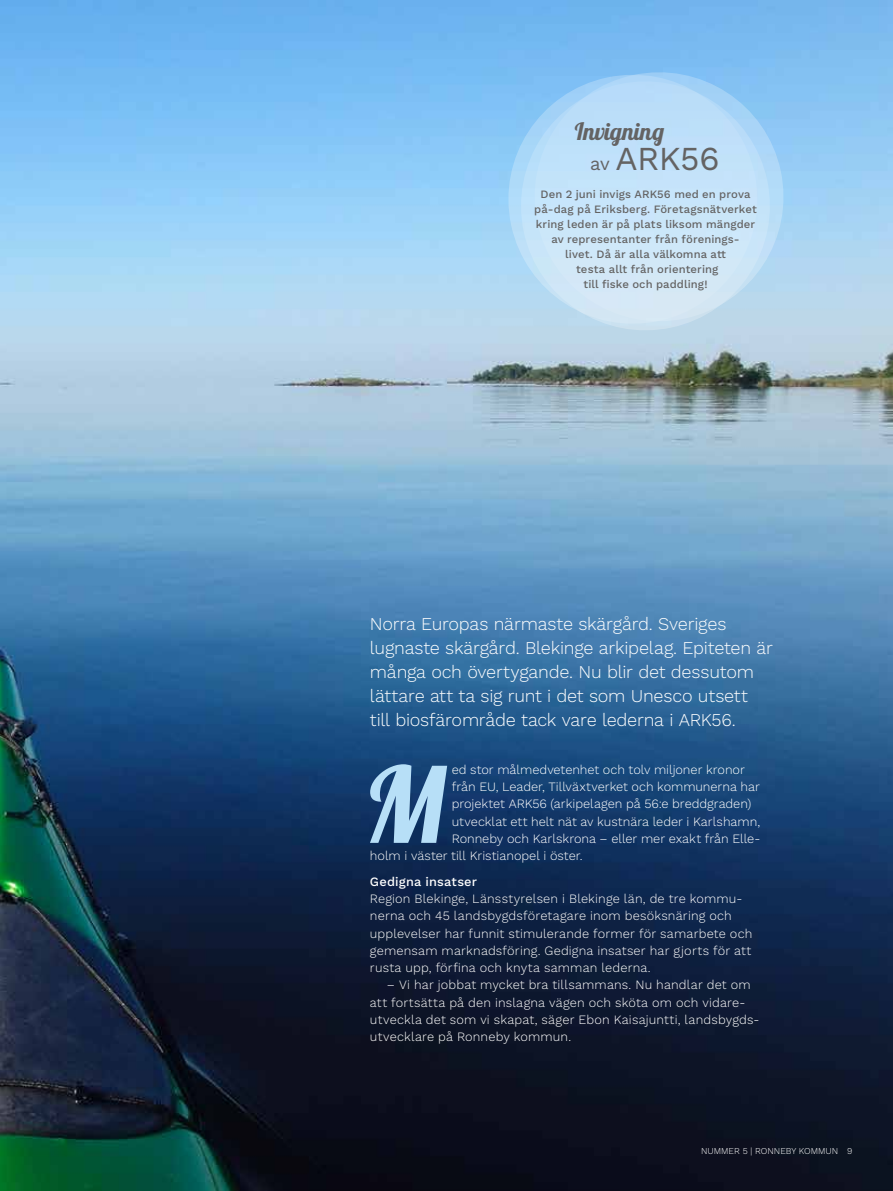
<style>
.page{position:relative;width:893px;height:1191px;background:#fff}
.page>*{position:absolute;margin:0;border:0;box-sizing:border-box;transform-origin:0 0}
.t1{font:104.7px "Lobster";color:#b7dff7}
.t2{font:33.45px "Work Sans";letter-spacing:-.02em;color:#646363}
.t3{font:23.85px "Lobster";letter-spacing:-.015em;color:#646363}
.t4{font:300 18px/24px "Work Sans";letter-spacing:-.015em;color:#fff}
.t5{font:300 12.75px/17.2px "Work Sans";letter-spacing:.01em;color:#fff}
.t6{font:500 12.75px "Work Sans";letter-spacing:.015em;color:#fff}
.t7{font:500 11.25px/15px "Work Sans";letter-spacing:.01em;color:#646363;text-align:center}
.t8{font:300 9px "Work Sans";color:#fff}
.s1{font-size:18.45px}
</style>
<div class="page">
<img style="left:0;top:0;width:893px;height:1191px">
<div style="left:509px;top:333px;width:272px;height:9px;background:#bcd7e8"></div>
<svg style="left:497px;top:63px;width:272px;height:272px;background:#9fd0f4"></svg>
<svg style="left:523px;top:61px;width:272px;height:272px;background:#b9dcf6"></svg>
<h3 class="t3" style="left:575px;top:116px;width:91px">Invigning</h3>
<h2 class="t2" style="left:590px;top:138px;width:131px"><span class="s1">av</span> ARK56</h2>
<p class="t7" style="left:534px;top:187px;width:224px">Den 2 juni invigs ARK56 med en prova på-dag på Eriksberg. Företagsnätverket kring leden är på plats liksom mängder av representanter från förenings-<br>livet. Då är alla välkomna att<br>testa allt från orientering<br>till fiske och paddling!</p>
<h3 class="t4" style="left:370px;top:613px;width:404px">Norra Europas närmaste skärgård. Sveriges lugnaste skärgård. Blekinge arkipelag. Epiteten är många och övertygande. Nu blir det dessutom lättare att ta sig runt i det som Unesco utsett<br>till biosfärområde tack vare lederna i ARK56.</h3>
<h1 class="t1" style="left:363px;top:738px;width:84px">M</h1>
<p class="t5" style="left:452px;top:761px;width:295px">ed stor målmedvetenhet och tolv miljoner kronor</p>
<p class="t5" style="left:452px;top:778px;width:310px">från EU, Leader, Tillväxtverket och kommunerna har</p>
<p class="t5" style="left:452px;top:796px;width:301px">projektet ARK56 (arkipelagen på 56:e breddgraden)</p>
<p class="t5" style="left:452px;top:813px;width:310px">utvecklat ett helt nät av kustnära leder i Karlshamn,</p>
<p class="t5" style="left:452px;top:830px;width:310px">Ronneby och Karlskrona – eller mer exakt från Elle-</p>
<p class="t5" style="left:370px;top:847px;width:214px">holm i väster till Kristianopel i öster.</p>
<p class="t6" style="left:370px;top:874px;width:109px">Gedigna insatser</p>
<p class="t5" style="left:370px;top:890px;width:384px">Region Blekinge, Länsstyrelsen i Blekinge län, de tre kommu&shy;nerna och 45 landsbygdsföretagare inom besöksnäring och upplevelser har funnit stimulerande former för samarbete och gemensam marknadsföring. Gedigna insatser har gjorts för att rusta upp, förfina och knyta samman lederna.</p>
<p class="t5" style="left:370px;top:977px;width:391px;text-indent:17px">– Vi har jobbat mycket bra tillsammans. Nu handlar det om att fortsätta på den inslagna vägen och sköta om och vidare&shy;utveckla det som vi skapat, säger Ebon Kaisajuntti, landsbygds&shy;utvecklare på Ronneby kommun.</p>
<p class="t8" style="left:701px;top:1145px;width:153px">NUMMER 5 | RONNEBY KOMMUN 9</p>
</div>
